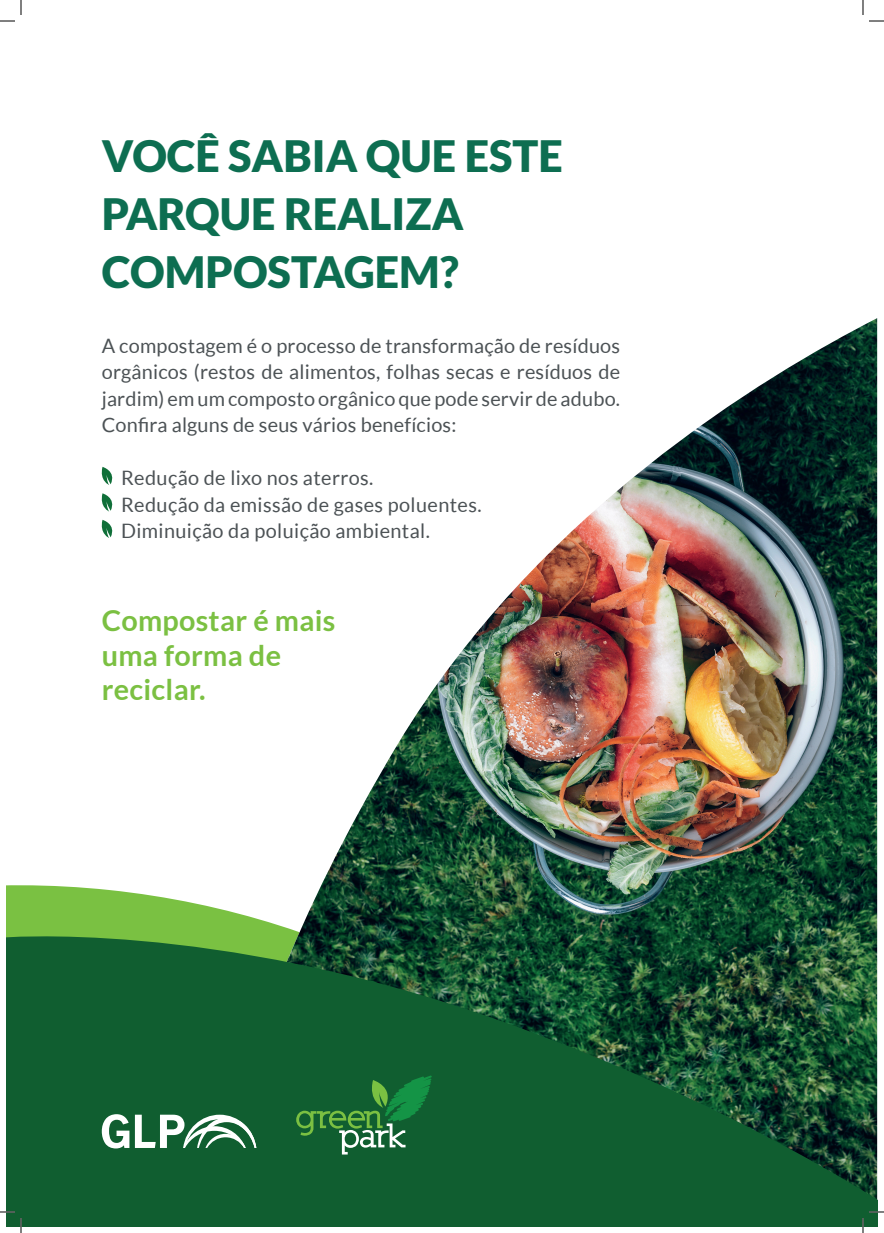
<style>
.page{position:relative;width:884px;height:1233px;background:#fff}
.page>*{position:absolute;margin:0;border:0;box-sizing:border-box;transform-origin:0 0}
.t1{font:900 43.2px/58.2px "Lato";color:#0d6e51}
.t2{font:700 28.8px/34.6px "Lato";letter-spacing:.01em;color:#7bc042}
.t3{font:19.9px/26.5px "Lato";letter-spacing:.02em;color:#4c5255;text-align:justify}
</style>
<div class="page">
<svg style="left:7px;top:885px;width:202px;height:34px;fill:#7ac142"></svg>
<img style="left:305px;top:318px;width:572px;height:601px">
<svg style="left:7px;top:919px;width:870px;height:307px;background:#165a30"></svg>
<svg style="left:101px;top:467px;width:12px;height:18px"></svg>
<svg style="left:101px;top:493px;width:12px;height:18px"></svg>
<svg style="left:101px;top:520px;width:12px;height:18px"></svg>
<svg style="left:135px;top:1114px;width:121px;height:34px"></svg>
<svg style="left:102px;top:1114px;width:27px;height:34px"></svg>
<svg style="left:296px;top:1075px;width:136px;height:79px;background:#26753f"></svg>
<svg style="left:0;top:1211px;width:15px;height:1px"></svg>
<svg style="left:869px;top:1211px;width:15px;height:1px"></svg>
<svg style="left:0;top:0;width:22px;height:22px"></svg>
<svg style="left:20px;top:1218px;width:2px;height:15px"></svg>
<svg style="left:862px;top:0;width:22px;height:22px"></svg>
<svg style="left:862px;top:1218px;width:2px;height:15px"></svg>
<h1 class="t1" style="left:102px;top:126px;width:463px">VOCÊ SABIA QUE ESTE<br>PARQUE REALIZA<br>COMPOSTAGEM?</h1>
<p class="t3" style="left:102px;top:332px;width:520px">A compostagem é o processo de transformação de resíduos orgânicos (restos de alimentos, folhas secas e resíduos de jardim) em um composto orgânico que pode servir de adubo.<br>Confira alguns de seus vários benefícios:</p>
<p class="t3" style="left:121px;top:464px;width:362px;text-align:left">Redução de lixo nos aterros.<br>Redução da emissão de gases poluentes.<br>Diminuição da poluição ambiental.</p>
<h2 class="t2" style="left:102px;top:603px;width:235px">Compostar é mais uma forma de reciclar.</h2>
</div>
